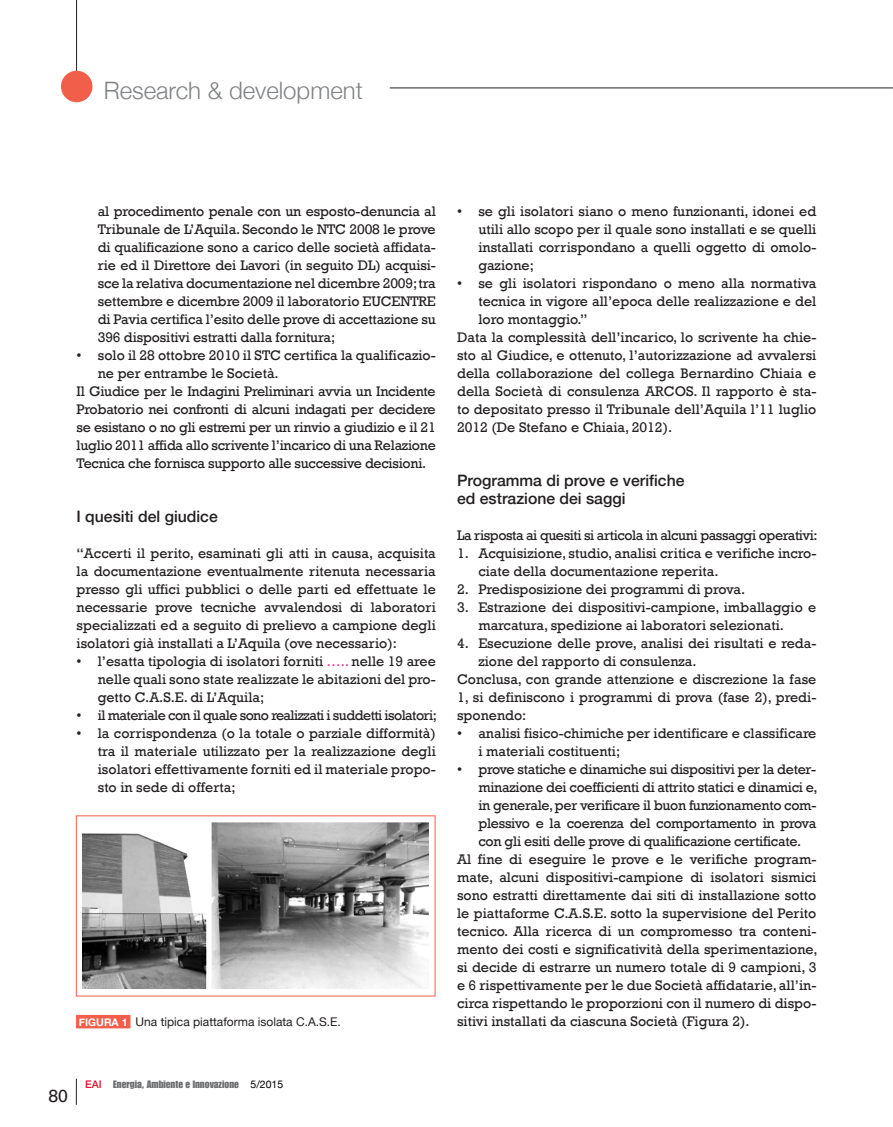
<style>
.page{position:relative;width:893px;height:1127px;background:#fff}
.page>*{position:absolute;margin:0;border:0;box-sizing:border-box;transform-origin:0 0}
.t1{font:300 24px "Helvetica Neue";color:#808285}
.t2{font:18px "Rockwell";color:#231f20}
.t3{font:500 15.75px/18px "Helvetica Neue";color:#231f20}
.t4{font:14.25px/18px "Rockwell";color:#231f20;text-align:justify}
.t5{font:14.25px "Rockwell";letter-spacing:-.02em;color:#231f20}
.t6{font:14.25px "Rockwell";letter-spacing:-.04em;color:#231f20}
.t7{font:14.25px "Rockwell";letter-spacing:-.03em;color:#231f20}
.t8{font:12px "Helvetica Neue";color:#231f20}
.t9{font:10.5px "Impact LT Std";color:#6c6d70}
.s1{color:#ed3896}
.s2{font-weight:700;font-size:10.5px;color:#fff}
.s3{font-family:"Helvetica Neue";font-weight:500;color:#d7162e}
.s4{font-family:"Helvetica Neue";color:#000}
</style>
<div class="page">
<hr style="left:76px;top:0;width:1px;height:88px;background:#231f20">
<hr style="left:390px;top:88px;width:503px;height:1px;background:#231f20">
<div style="left:61px;top:71px;width:31px;height:31px;background:#f15e4a;border-radius:50%"></div>
<svg style="left:76px;top:1079px;width:1px;height:26px"></svg>
<div style="left:76px;top:1015px;width:55px;height:13px;background:#f15e4a"></div>
<img style="left:83px;top:823px;width:345px;height:166px">
<h1 class="t1" style="left:104px;top:71px;width:261px">Research &amp; development</h1>
<p class="t4" style="left:98px;top:202px;width:340px">al procedimento penale con un esposto-denuncia al Tribunale de L’Aquila. Secondo le NTC 2008 le prove di qualificazione sono a carico delle società affidata&shy;rie ed il Direttore dei Lavori (in seguito DL) acquisi&shy;sce la relativa documentazione nel dicembre 2009; tra settembre e dicembre 2009 il laboratorio EUCENTRE di Pavia certifica l’esito delle prove di accettazione su 396 dispositivi estratti dalla fornitura;</p>
<p class="t4" style="left:77px;top:346px;width:361px">• solo il 28 ottobre 2010 il STC certifica la qualificazio-</p>
<p class="t4" style="left:98px;top:364px;width:182px">ne per entrambe le Società.</p>
<p class="t5" style="left:77px;top:383px;width:361px">Il Giudice per le Indagini Preliminari avvia un Incidente</p>
<p class="t5" style="left:77px;top:401px;width:361px">Probatorio nei confronti di alcuni indagati per decidere</p>
<p class="t5" style="left:77px;top:419px;width:361px">se esistano o no gli estremi per un rinvio a giudizio e il 21</p>
<p class="t5" style="left:77px;top:437px;width:361px">luglio 2011 affida allo scrivente l’incarico di una Relazione</p>
<p class="t5" style="left:77px;top:455px;width:351px">Tecnica che fornisca supporto alle successive decisioni.</p>
<p class="t3" style="left:77px;top:506px;width:143px">I quesiti del giudice</p>
<p class="t4" style="left:77px;top:544px;width:361px">“Accerti il perito, esaminati gli atti in causa, acquisita la documentazione eventualmente ritenuta necessaria presso gli uffici pubblici o delle parti ed effettuate le necessarie prove tecniche avvalendosi di laboratori specializzati ed a seguito di prelievo a campione degli isolatori già installati a L’Aquila (ove necessario):</p>
<p class="t4" style="left:98px;top:652px;width:340px;text-indent:-21px">• l’esatta tipologia di isolatori forniti <span class="s1">…..</span> nelle 19 aree nelle quali sono state realizzate le abitazioni del pro&shy;getto C.A.S.E. di L’Aquila;</p>
<p class="t6" style="left:77px;top:707px;width:362px">• il materiale con il quale sono realizzati i suddetti isolatori;</p>
<p class="t4" style="left:98px;top:724px;width:340px;text-indent:-21px">• la corrispondenza (o la totale o parziale difformità) tra il materiale utilizzato per la realizzazione degli isolatori effettivamente forniti ed il materiale propo&shy;sto in sede di offerta;</p>
<p class="t4" style="left:478px;top:202px;width:340px;text-indent:-21px">• se gli isolatori siano o meno funzionanti, idonei ed utili allo scopo per il quale sono installati e se quelli installati corrispondano a quelli oggetto di omolo&shy;gazione;</p>
<p class="t4" style="left:457px;top:274px;width:361px">• se gli isolatori rispondano o meno alla normativa</p>
<p class="t4" style="left:478px;top:292px;width:340px">tecnica in vigore all’epoca delle realizzazione e del</p>
<p class="t4" style="left:478px;top:310px;width:111px">loro montaggio.”</p>
<p class="t4" style="left:457px;top:328px;width:361px">Data la complessità dell’incarico, lo scrivente ha chie-</p>
<p class="t4" style="left:457px;top:346px;width:361px">sto al Giudice, e ottenuto, l’autorizzazione ad avvalersi</p>
<p class="t4" style="left:457px;top:364px;width:361px">della collaborazione del collega Bernardino Chiaia e</p>
<p class="t4" style="left:457px;top:382px;width:361px">della Società di consulenza ARCOS. Il rapporto è sta-</p>
<p class="t4" style="left:457px;top:400px;width:361px">to depositato presso il Tribunale dell’Aquila l’11 luglio</p>
<p class="t4" style="left:457px;top:418px;width:217px">2012 (De Stefano e Chiaia, 2012).</p>
<p class="t3" style="left:457px;top:470px;width:229px">Programma di prove e verifiche ed estrazione dei saggi</p>
<p class="t7" style="left:457px;top:527px;width:362px">La risposta ai quesiti si articola in alcuni passaggi operativi:</p>
<p class="t4" style="left:478px;top:544px;width:340px;text-indent:-21px">1. Acquisizione, studio, analisi critica e verifiche incro&shy;ciate della documentazione reperita.</p>
<p class="t4" style="left:457px;top:580px;width:290px">2. Predisposizione dei programmi di prova.</p>
<p class="t4" style="left:478px;top:598px;width:340px;text-indent:-21px">3. Estrazione dei dispositivi-campione, imballaggio e marcatura, spedizione ai laboratori selezionati.</p>
<p class="t4" style="left:457px;top:634px;width:361px">4. Esecuzione delle prove, analisi dei risultati e reda-</p>
<p class="t4" style="left:478px;top:652px;width:220px">zione del rapporto di consulenza.</p>
<p class="t4" style="left:457px;top:670px;width:361px">Conclusa, con grande attenzione e discrezione la fase</p>
<p class="t4" style="left:457px;top:688px;width:361px">1, si definiscono i programmi di prova (fase 2), predi-</p>
<p class="t4" style="left:457px;top:706px;width:71px">sponendo:</p>
<p class="t4" style="left:478px;top:724px;width:340px;text-indent:-21px">• analisi fisico-chimiche per identificare e classificare i materiali costituenti;</p>
<p class="t5" style="left:457px;top:761px;width:361px">• prove statiche e dinamiche sui dispositivi per la deter-</p>
<p class="t5" style="left:478px;top:779px;width:341px">minazione dei coefficienti di attrito statici e dinamici e,</p>
<p class="t5" style="left:478px;top:797px;width:340px">in generale, per verificare il buon funzionamento com-</p>
<p class="t5" style="left:478px;top:815px;width:339px">plessivo e la coerenza del comportamento in prova</p>
<p class="t5" style="left:478px;top:833px;width:324px">con gli esiti delle prove di qualificazione certificate.</p>
<p class="t4" style="left:457px;top:850px;width:361px">Al fine di eseguire le prove e le verifiche program-</p>
<p class="t4" style="left:457px;top:868px;width:361px">mate, alcuni dispositivi-campione di isolatori sismici</p>
<p class="t4" style="left:457px;top:886px;width:361px">sono estratti direttamente dai siti di installazione sotto</p>
<p class="t4" style="left:457px;top:904px;width:361px">le piattaforme C.A.S.E. sotto la supervisione del Perito</p>
<p class="t4" style="left:457px;top:922px;width:361px">tecnico. Alla ricerca di un compromesso tra conteni-</p>
<p class="t4" style="left:457px;top:940px;width:362px">mento dei costi e significatività della sperimentazione,</p>
<p class="t4" style="left:457px;top:958px;width:361px">si decide di estrarre un numero totale di 9 campioni, 3</p>
<p class="t4" style="left:457px;top:976px;width:361px">e 6 rispettivamente per le due Società affidatarie, all’in-</p>
<p class="t4" style="left:457px;top:994px;width:361px">circa rispettando le proporzioni con il numero di dispo-</p>
<p class="t8" style="left:79px;top:1013px;width:263px"><span class="s2">FIGURA 1</span> Una tipica piattaforma isolata C.A.S.E.</p>
<p class="t4" style="left:457px;top:1012px;width:294px">sitivi installati da ciascuna Società (Figura 2).</p>
<p class="t2" style="left:49px;top:1086px;width:21px">80</p>
<p class="t9" style="left:85px;top:1078px;width:200px"><span class="s3">EAI</span> Energia, Ambiente e Innovazione <span class="s4">5/2015</span></p>
</div>
